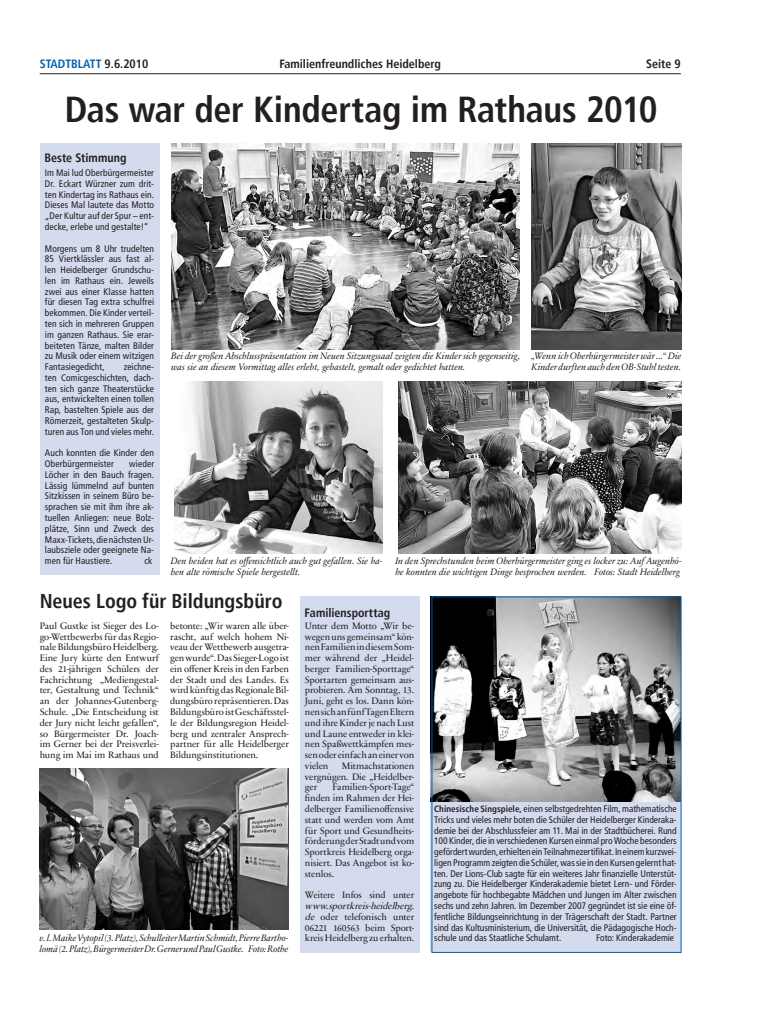
<style>
.page{position:relative;width:766px;height:1021px;background:#fff}
.page>*{position:absolute;margin:0;border:0;box-sizing:border-box;transform-origin:0 0}
.t1{font:700 condensed 36px "Frutiger";letter-spacing:-.005em;color:#231f20}
.t2{font:700 condensed 20px "Frutiger";color:#231f20}
.t3{font:700 condensed 12.1px "Frutiger";color:#231f20}
.t4{font:700 condensed 12px "Frutiger";color:#231f20}
.t5{font:700 condensed 12px "Frutiger";color:#0160ae}
.t6{font:condensed 9.5px/10.8px "Frutiger LT";letter-spacing:.005em;color:#231f20;text-align:justify}
.t7{font:9.5px/10.8px "Sabon Next LT";letter-spacing:-.01em;color:#231f20;text-align:justify}
.t8{font:italic 9.5px/10.8px "Sabon Next LT";color:#231f20}
.s1{color:#231f20}
.s2{font-style:italic}
.s3{font-family:"Frutiger";font-weight:700;font-size:9px}
</style>
<div class="page">
<hr style="left:40px;top:73px;width:640px;height:1px;background:#231f20">
<img style="left:171px;top:144px;width:349px;height:205px">
<img style="left:398px;top:382px;width:283px;height:171px">
<img style="left:174px;top:382px;width:209px;height:171px">
<img style="left:531px;top:144px;width:150px;height:205px">
<div style="left:40px;top:144px;width:120px;height:431px;background:#d4dbee"></div>
<div style="left:430px;top:769px;width:250px;height:183px;background:#d4dbee"></div>
<img style="left:430px;top:596px;width:249px;height:205px">
<img style="left:40px;top:768px;width:249px;height:161px">
<div style="left:300px;top:596px;width:120px;height:356px;background:#d4dbee"></div>
<p class="t5" style="left:40px;top:57px;width:110px">STADTBLATT <span class="s1">9.6.2010</span></p>
<p class="t4" style="left:279px;top:57px;width:163px">Familienfreundliches Heidelberg</p>
<p class="t4" style="left:646px;top:57px;width:36px">Seite 9</p>
<h1 class="t1" style="left:65px;top:88px;width:594px">Das war der Kindertag im Rathaus 2010</h1>
<p class="t3" style="left:45px;top:151px;width:83px">Beste Stimmung</p>
<p class="t6" style="left:45px;top:167px;width:111px">Im Mai lud Oberbürgermeister Dr. Eckart Würzner zum drit&shy;ten Kindertag ins Rathaus ein.<br>Dieses Mal lautete das Motto „Der Kultur auf der Spur – ent&shy;decke, erlebe und gestalte!“</p>
<p class="t6" style="left:45px;top:243px;width:111px">Morgens um 8 Uhr trudelten 85 Viertklässler aus fast al&shy;len Heidelberger Grundschu&shy;len im Rathaus ein. Jeweils zwei aus einer Klasse hatten für diesen Tag extra schulfrei bekommen. Die Kinder verteil&shy;ten sich in mehreren Gruppen im ganzen Rathaus. Sie erar&shy;beiteten Tänze, malten Bilder zu Musik oder einem witzigen Fantasiegedicht,</p>
<p class="t6" style="left:45px;top:361px;width:111px;text-indent:79px">zeichne&shy;ten Comicgeschichten, dach&shy;ten sich ganze Theaterstücke aus, entwickelten einen tollen Rap, bastelten Spiele aus der Römerzeit, gestalteten Skulp&shy;turen aus Ton und vieles mehr.</p>
<p class="t6" style="left:45px;top:448px;width:111px">Auch konnten die Kinder den<br>Oberbürgermeister</p>
<p class="t6" style="left:45px;top:458px;width:111px;text-indent:84px">wieder Löcher in den Bauch fragen.<br>Lässig lümmelnd auf bunten Sitzkissen in seinem Büro be&shy;sprachen sie mit ihm ihre ak&shy;tuellen Anliegen: neue Bolz&shy;plätze, Sinn und Zweck des Maxx-Tickets, die nächsten Ur&shy;laubsziele oder geeignete Na&shy;men für Haustiere.</p>
<p class="t6" style="left:144px;top:555px;width:9px">ck</p>
<p class="t8" style="left:171px;top:351px;width:350px">Bei der großen Abschlusspräsentation im Neuen Sitzungssaal zeigten die Kinder sich gegenseitig, was sie an diesem Vormittag alles erlebt, gebastelt, gemalt oder gedichtet hatten.</p>
<p class="t8" style="left:531px;top:351px;width:151px">„Wenn ich Oberbürgermeister wär ...“ Die<br>Kinder durften auch den OB-Stuhl testen.</p>
<p class="t8" style="left:171px;top:555px;width:213px">Den beiden hat es offensichtlich auch gut gefallen. Sie ha&shy;ben alte römische Spiele hergestellt.</p>
<p class="t8" style="left:395px;top:555px;width:288px">In den Sprechstunden beim Oberbürgermeister ging es locker zu: Auf Augenhö&shy;he konnten die wichtigen Dinge besprochen werden. Fotos: Stadt Heidelberg</p>
<h2 class="t2" style="left:40px;top:589px;width:244px">Neues Logo für Bildungsbüro</h2>
<p class="t7" style="left:40px;top:620px;width:120px">Paul Gustke ist Sieger des Lo&shy;go-Wettbewerbs für das Regio&shy;nale Bildungsbüro Heidelberg.<br>Eine Jury kürte den Entwurf des 21-jährigen Schülers der Fachrichtung „Mediengestal&shy;ter, Gestaltung und Technik“ an der Johannes-Gutenberg-Schule. „Die Entscheidung ist der Jury nicht leicht gefallen“, so Bürgermeister Dr. Joach&shy;im Gerner bei der Preisverlei&shy;hung im Mai im Rathaus und</p>
<p class="t7" style="left:170px;top:620px;width:120px">betonte: „Wir waren alle über&shy;rascht, auf welch hohem Ni&shy;veau der Wettbewerb ausgetra&shy;gen wurde“. Das Sieger-Logo ist ein offener Kreis in den Farben der Stadt und des Landes. Es wird künftig das Regionale Bil&shy;dungsbüro repräsentieren. Das Bildungsbüro ist Geschäftsstel&shy;le der Bildungsregion Heidel&shy;berg und zentraler Ansprech&shy;partner für alle Heidelberger Bildungsinstitutionen.</p>
<p class="t3" style="left:304px;top:605px;width:87px">Familiensporttag</p>
<p class="t7" style="left:305px;top:620px;width:111px">Unter dem Motto „Wir be&shy;wegen uns gemeinsam“ kön&shy;nen Familien in diesem Som&shy;mer während der „Heidel&shy;berger Familien-Sporttage“ Sportarten gemeinsam aus&shy;probieren. Am Sonntag, 13.<br>Juni, geht es los. Dann kön&shy;nen sich an fünf Tagen Eltern und ihre Kinder je nach Lust und Laune entweder in klei&shy;nen Spaßwettkämpfen mes&shy;sen oder einfach an einer von vielen</p>
<p class="t7" style="left:305px;top:760px;width:111px;text-indent:37px">Mitmachstationen vergnügen. Die „Heidelber&shy;ger</p>
<p class="t7" style="left:305px;top:782px;width:111px;text-indent:27px">Familien-Sport-Tage“ finden im Rahmen der Hei&shy;delberger Familienoffensive statt und werden vom Amt für Sport und Gesundheits&shy;förderung der Stadt und vom Sportkreis Heidelberg orga&shy;nisiert. Das Angebot ist ko&shy;stenlos.</p>
<p class="t7" style="left:305px;top:889px;width:111px">Weitere Infos sind unter</p>
<p class="t7" style="left:305px;top:900px;width:113px;text-align:left"><span class="s2">www.sportkreis-heidelberg. de</span> oder telefonisch unter<br>06221 160563 beim Sport&shy;kreis Heidelberg zu erhalten.</p>
<p class="t6" style="left:434px;top:803px;width:244px"><span class="s3">Chinesische Singspiele,</span> einen selbstgedrehten Film, mathematische Tricks und vieles mehr boten die Schüler der Heidelberger Kinderaka&shy;demie bei der Abschlussfeier am 11. Mai in der Stadtbücherei. Rund 100 Kinder, die in verschiedenen Kursen einmal pro Woche besonders gefördert wurden, erhielten ein Teilnahmezertifikat. In einem kurzwei&shy;ligen Programm zeigten die Schüler, was sie in den Kursen gelernt hat&shy;ten. Der Lions-Club sagte für ein weiteres Jahr finanzielle Unterstüt&shy;zung zu. Die Heidelberger Kinderakademie bietet Lern- und Förder&shy;angebote für hochbegabte Mädchen und Jungen im Alter zwischen sechs und zehn Jahren. Im Dezember 2007 gegründet ist sie eine öf&shy;fentliche Bildungseinrichtung in der Trägerschaft der Stadt. Partner sind das Kultusministerium, die Universität, die Pädagogische Hoch-</p>
<p class="t8" style="left:40px;top:932px;width:250px">v. l. Maike Vytopil (3. Platz), Schulleiter Martin Schmidt, Pierre Bartho-</p>
<p class="t6" style="left:434px;top:932px;width:128px">schule und das Staatliche Schulamt.</p>
<p class="t6" style="left:596px;top:932px;width:79px">Foto: Kinderakademie</p>
<p class="t8" style="left:40px;top:943px;width:250px">lomä (2. Platz), Bürgermeister Dr. Gerner und Paul Gustke. Foto: Rothe</p>
</div>
